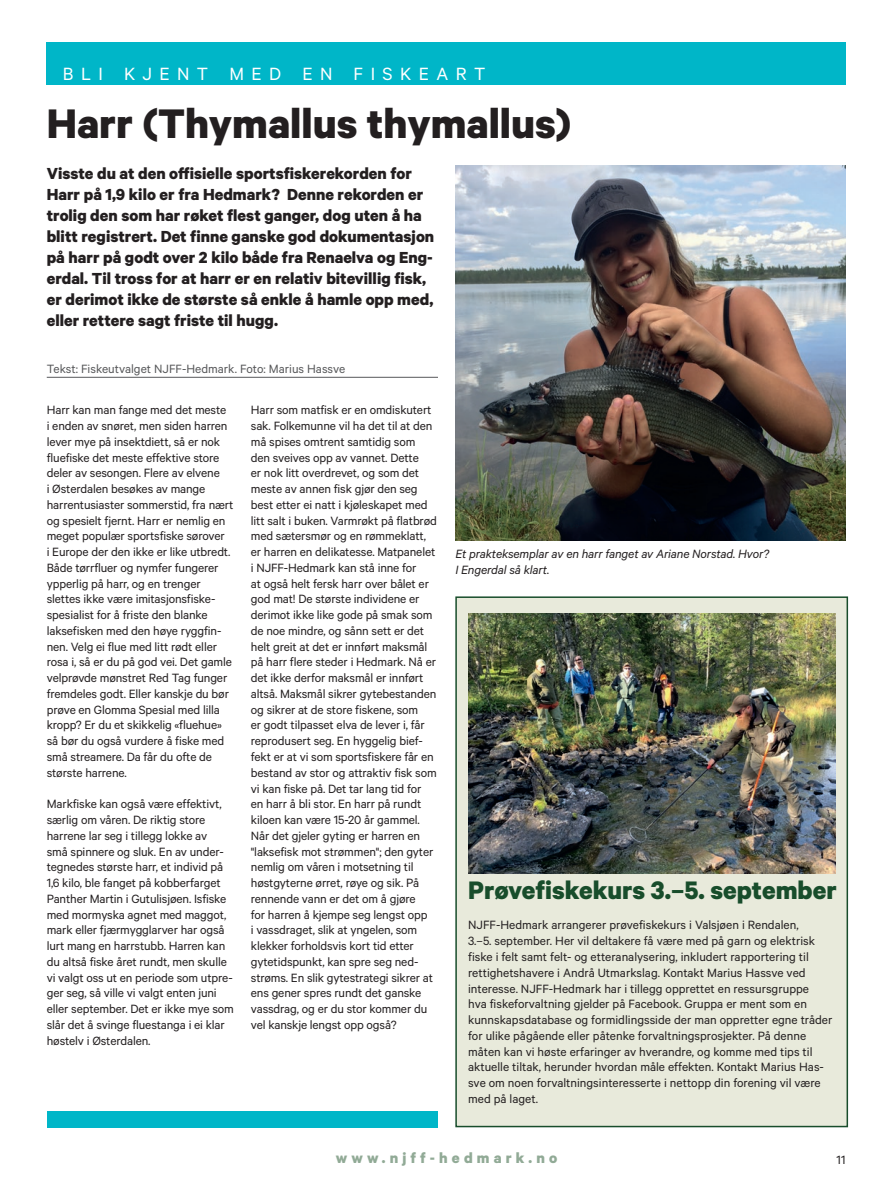
<style>
.page{position:relative;width:893px;height:1191px;background:#fff}
.page>*{position:absolute;margin:0;border:0;box-sizing:border-box;transform-origin:0 0}
.t1{font:700 46.5px "Calibre";color:#231f20}
.t2{font:700 28.5px "Calibre";color:#184d2b}
.t3{font:19.95px "Calibre";letter-spacing:.37em;color:#fff}
.t4{font:700 18px/21px "Calibre";color:#231f20}
.t5{font:700 16.5px "Calibre";letter-spacing:.25em;color:#91aa96}
.t6{font:13.5px/15.8px "Calibre";letter-spacing:-.01em;color:#231f20}
.t7{font:italic 13.5px/15.8px "Calibre";letter-spacing:-.01em;color:#231f20}
.t8{font:13.5px "Calibre";color:#57585a}
</style>
<div class="page">
<div style="left:455px;top:596px;width:393px;height:531px;background:#e8eadb;border:2px solid #184d2b"></div>
<img style="left:468px;top:613px;width:367px;height:260px">
<div style="left:47px;top:43px;width:799px;height:42px;background:#00b6c8"></div>
<div style="left:47px;top:1111px;width:391px;height:16px;background:#00b6c8"></div>
<img style="left:455px;top:166px;width:390px;height:374px">
<hr style="left:47px;top:377px;width:391px;height:1px;background:#57585a">
<h3 class="t3" style="left:63px;top:63px;width:424px">BLI KJENT MED EN FISKEART</h3>
<h1 class="t1" style="left:47px;top:95px;width:526px">Harr (Thymallus thymallus)</h1>
<p class="t4" style="left:47px;top:163px;width:389px">Visste du at den offisielle sportsfiskerekorden for Harr på 1,9 kilo er fra Hedmark? Denne rekorden er trolig den som har røket flest ganger, dog uten å ha blitt registrert. Det finne ganske god dokumentasjon på harr på godt over 2 kilo både fra Renaelva og Eng&shy;erdal. Til tross for at harr er en relativ bitevillig fisk, er derimot ikke de største så enkle å hamle opp med, eller rettere sagt friste til hugg.</p>
<p class="t8" style="left:47px;top:360px;width:300px">Tekst: Fiskeutvalget NJFF-Hedmark. Foto: Marius Hassve</p>
<p class="t6" style="left:47px;top:402px;width:188px">Harr kan man fange med det meste<br>i enden av snøret, men siden harren lever mye på insektdiett, så er nok fluefiske det meste effektive store deler av sesongen. Flere av elvene<br>i Østerdalen besøkes av mange harrentusiaster sommerstid, fra nært og spesielt fjernt. Harr er nemlig en meget populær sportsfiske sørover<br>i Europe der den ikke er like utbredt.<br>Både tørrfluer og nymfer fungerer ypperlig på harr, og en trenger slettes ikke være imitasjonsfiske&shy;spesialist for å friste den blanke laksefisken med den høye ryggfin&shy;nen. Velg ei flue med litt rødt eller rosa i, så er du på god vei. Det gamle velprøvde mønstret Red Tag funger fremdeles godt. Eller kanskje du bør prøve en Glomma Spesial med lilla kropp? Er du et skikkelig «fluehue» så bør du også vurdere å fiske med små streamere. Da får du ofte de største harrene.</p>
<p class="t6" style="left:47px;top:795px;width:189px">Markfiske kan også være effektivt, særlig om våren. De riktig store harrene lar seg i tillegg lokke av<br>små spinnere og sluk. En av under&shy;tegnedes største harr, et individ på 1,6 kilo, ble fanget på kobberfarget Panther Martin i Gutulisjøen. Isfiske med mormyska agnet med maggot, mark eller fjærmygglarver har også lurt mang en harrstubb. Harren kan du altså fiske året rundt, men skulle vi valgt oss ut en periode som utpre&shy;ger seg, så ville vi valgt enten juni eller september. Det er ikke mye som slår det å svinge fluestanga i ei klar høstelv i Østerdalen.</p>
<p class="t6" style="left:251px;top:402px;width:188px">Harr som matfisk er en omdiskutert sak. Folkemunne vil ha det til at den må spises omtrent samtidig som den sveives opp av vannet. Dette<br>er nok litt overdrevet, og som det meste av annen fisk gjør den seg best etter ei natt i kjøleskapet med litt salt i buken. Varmrøkt på flatbrød med sætersmør og en rømmeklatt, er harren en delikatesse. Matpanelet i NJFF-Hedmark kan stå inne for<br>at også helt fersk harr over bålet er god mat! De største individene er derimot ikke like gode på smak som de noe mindre, og sånn sett er det helt greit at det er innført maksmål på harr flere steder i Hedmark. Nå er det ikke derfor maksmål er innført altså. Maksmål sikrer gytebestanden og sikrer at de store fiskene, som<br>er godt tilpasset elva de lever i, får reprodusert seg. En hyggelig bief&shy;fekt er at vi som sportsfiskere får en bestand av stor og attraktiv fisk som vi kan fiske på. Det tar lang tid for en harr å bli stor. En harr på rundt kiloen kan være 15-20 år gammel.<br>Når det gjeler gyting er harren en "laksefisk mot strømmen"; den gyter nemlig om våren i motsetning til høstgyterne ørret, røye og sik. På rennende vann er det om å gjøre<br>for harren å kjempe seg lengst opp<br>i vassdraget, slik at yngelen, som klekker forholdsvis kort tid etter gytetidspunkt, kan spre seg ned&shy;strøms. En slik gytestrategi sikrer at ens gener spres rundt det ganske vassdrag, og er du stor kommer du vel kanskje lengst opp også?</p>
<p class="t7" style="left:455px;top:545px;width:315px">Et prakteksemplar av en harr fanget av Ariane Norstad. Hvor?<br>I Engerdal så klart.</p>
<h2 class="t2" style="left:468px;top:872px;width:370px">Prøvefiskekurs 3.–5. september</h2>
<p class="t6" style="left:468px;top:917px;width:366px">NJFF-Hedmark arrangerer prøvefiskekurs i Valsjøen i Rendalen,<br>3.–5. september. Her vil deltakere få være med på garn og elektrisk fiske i felt samt felt- og etteranalysering, inkludert rapportering til rettighetshavere i Andrå Utmarkslag. Kontakt Marius Hassve ved interesse. NJFF-Hedmark har i tillegg opprettet en ressursgruppe<br>hva fiskeforvaltning gjelder på Facebook. Gruppa er ment som en kunnskapsdatabase og formidlingsside der man oppretter egne tråder for ulike pågående eller påtenke forvaltningsprosjekter. På denne måten kan vi høste erfaringer av hverandre, og komme med tips til aktuelle tiltak, herunder hvordan måle effekten. Kontakt Marius Has&shy;sve om noen forvaltningsinteresserte i nettopp din forening vil være med på laget.</p>
<p class="t5" style="left:336px;top:1148px;width:223px">www.njff-hedmark.no</p>
<p class="t6" style="left:837px;top:1151px;width:10px">11</p>
</div>
